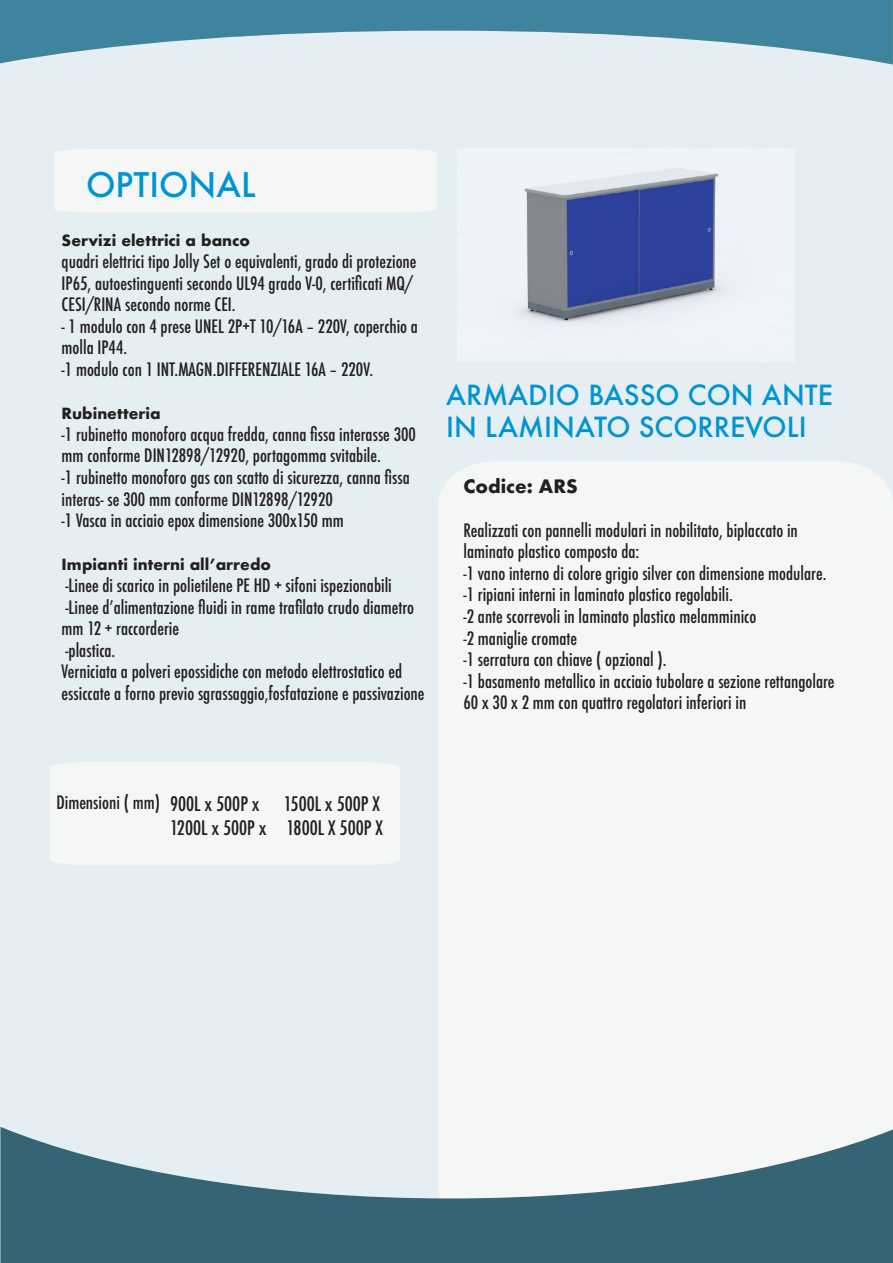
<style>
.page{position:relative;width:893px;height:1263px;background:#fff}
.page>*{position:absolute;margin:0;border:0;box-sizing:border-box;transform-origin:0 0}
.t1{font:500 33px "Futura";color:#0094d4}
.t2{font:500 27px/32.4px "Futura";color:#0094d4}
.t3{font:500 condensed 19.5px "Futura";color:#231f20}
.t4{font:500 condensed 18px/21.6px "Futura";color:#231f20}
.t5{font:700 18px "Futura";color:#231f20}
.t6{font:700 15px "Futura";color:#231f20}
</style>
<div class="page">
<div style="left:0;top:0;width:892px;height:1263px;background:#e5eef2"></div>
<div style="left:438px;top:461px;width:455px;height:666px;background:#f5f7f7"></div>
<svg style="left:0;top:1127px;width:893px;height:136px;fill:#356574"></svg>
<svg style="left:0;top:0;width:892px;height:65px;fill:#3e849f"></svg>
<svg style="left:892px;top:0;width:1px;height:65px"></svg>
<img style="left:457px;top:150px;width:337px;height:211px">
<div style="left:54px;top:149px;width:383px;height:63px;background:#f5f7f7"></div>
<div style="left:50px;top:762px;width:350px;height:103px;background:#f5f7f7"></div>
<p class="t1" style="left:86px;top:162px;width:171px">OPTIONAL</p>
<p class="t6" style="left:62px;top:230px;width:190px">Servizi elettrici a banco</p>
<p class="t4" style="left:62px;top:251px;width:356px">quadri elettrici tipo Jolly Set o equivalenti, grado di protezione<br>IP65, autoestinguenti secondo UL94 grado V-0, certificati MQ/<br>CESI/RINA secondo norme CEI.</p>
<p class="t4" style="left:62px;top:315px;width:358px">- 1 modulo con 4 prese UNEL 2P+T 10/16A – 220V, coperchio a molla IP44.</p>
<p class="t4" style="left:62px;top:359px;width:313px">-1 modulo con 1 INT.MAGN.DIFFERENZIALE 16A – 220V.</p>
<p class="t6" style="left:62px;top:403px;width:100px">Rubinetteria</p>
<p class="t4" style="left:62px;top:423px;width:356px">-1 rubinetto monoforo acqua fredda, canna fissa interasse 300 mm conforme DIN12898/12920, portagomma svitabile.</p>
<p class="t4" style="left:62px;top:467px;width:350px">-1 rubinetto monoforo gas con scatto di sicurezza, canna fissa interas- se 300 mm conforme DIN12898/12920</p>
<p class="t4" style="left:62px;top:510px;width:284px">-1 Vasca in acciaio epox dimensione 300x150 mm</p>
<p class="t6" style="left:62px;top:554px;width:211px">Impianti interni all’arredo</p>
<p class="t4" style="left:65px;top:575px;width:328px">-Linee di scarico in polietilene PE HD + sifoni ispezionabili</p>
<p class="t4" style="left:62px;top:596px;width:354px">-Linee d’alimentazione fluidi in rame trafilato crudo diametro mm 12 + raccorderie</p>
<p class="t4" style="left:65px;top:639px;width:51px">-plastica.</p>
<p class="t4" style="left:62px;top:661px;width:364px">Verniciata a polveri epossidiche con metodo elettrostatico ed essiccate a forno previo sgrassaggio,fosfatazione e passivazione</p>
<p class="t2" style="left:446px;top:378px;width:388px">ARMADIO BASSO CON ANTE<br>IN LAMINATO SCORREVOLI</p>
<p class="t5" style="left:463px;top:474px;width:116px">Codice: ARS</p>
<p class="t4" style="left:463px;top:519px;width:336px">Realizzati con pannelli modulari in nobilitato, biplaccato in laminato plastico composto da:</p>
<p class="t4" style="left:463px;top:562px;width:364px">-1 vano interno di colore grigio silver con dimensione modulare.</p>
<p class="t4" style="left:463px;top:584px;width:271px">-1 ripiani interni in laminato plastico regolabili.</p>
<p class="t4" style="left:463px;top:606px;width:294px">-2 ante scorrevoli in laminato plastico melamminico</p>
<p class="t4" style="left:463px;top:627px;width:115px">-2 maniglie cromate</p>
<p class="t4" style="left:463px;top:649px;width:205px">-1 serratura con chiave ( opzional ).</p>
<p class="t4" style="left:463px;top:670px;width:373px">-1 basamento metallico in acciaio tubolare a sezione rettangolare<br>60 x 30 x 2 mm con quattro regolatori inferiori in</p>
<p class="t4" style="left:56px;top:792px;width:105px">Dimensioni ( mm)</p>
<p class="t3" style="left:170px;top:792px;width:211px">900L x 500P x 1500L x 500P X</p>
<p class="t3" style="left:170px;top:815px;width:214px">1200L x 500P x 1800L X 500P X</p>
</div>
